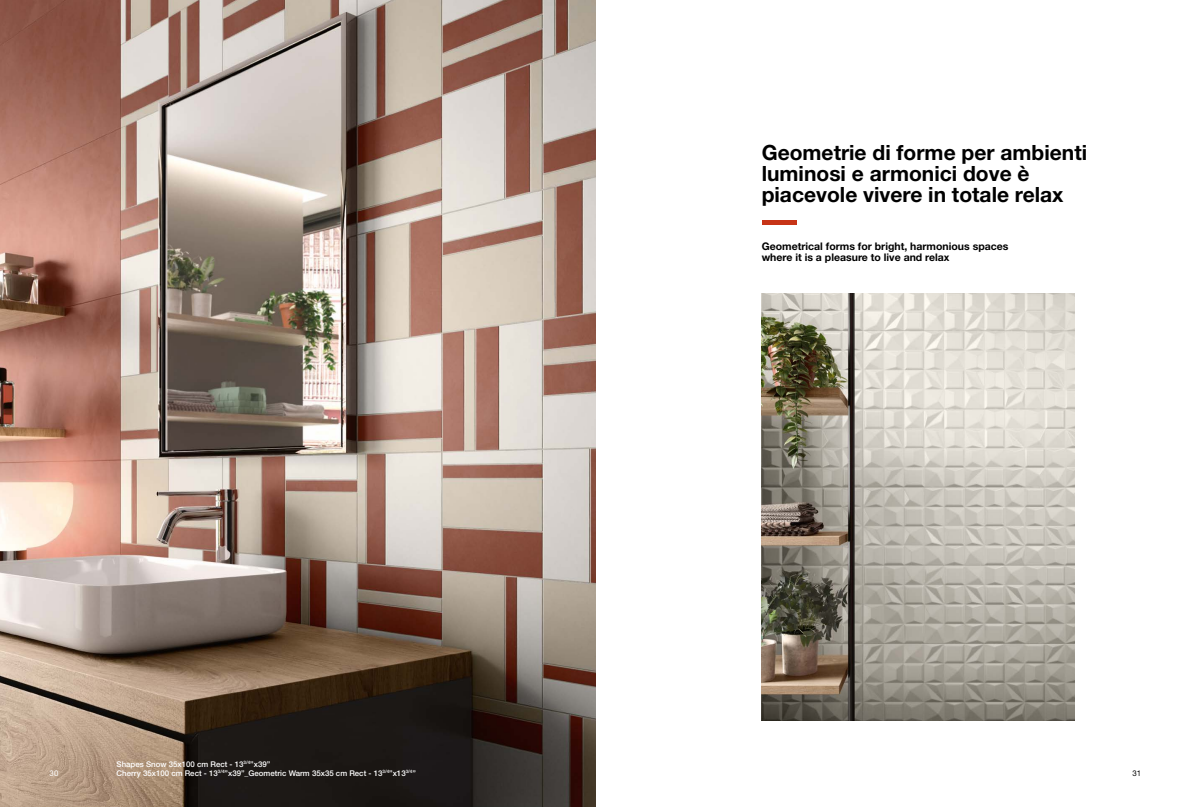
<style>
.page{position:relative;width:1191px;height:807px;background:#fff}
.page>*{position:absolute;margin:0;border:0;box-sizing:border-box;transform-origin:0 0}
.t1{font:700 21px/21px "Helvetica Neue LT Std";color:#000}
.t2{font:700 10.5px/11.4px "Helvetica Neue LT Std";color:#000}
.t3{font:500 7.88px/9.5px "Helvetica Neue LT Std";color:#fff}
.t4{font:7.88px "Helvetica Neue LT Std";color:#fff}
.t5{font:7.88px "Helvetica Neue LT Std";color:#000}
</style>
<div class="page">
<img style="left:0;top:0;width:595px;height:806px">
<img style="left:761px;top:293px;width:313px;height:426px">
<hr style="left:761px;top:220px;width:35px;height:4px;background:#c73417">
<h1 class="t1" style="left:761px;top:142px;width:327px">Geometrie di forme per ambienti luminosi e armonici dove è piacevole vivere in totale relax</h1>
<h2 class="t2" style="left:761px;top:240px;width:248px">Geometrical forms for bright, harmonious spaces where it is a pleasure to live and relax</h2>
<p class="t3" style="left:117px;top:758px;width:301px">Shapes Snow 35x100 cm Rect - 13<sup>3/4</sup>”x39”<br>Cherry 35x100 cm Rect - 13<sup>3/4</sup>”x39”_Geometric Warm 35x35 cm Rect - 13<sup>3/4</sup>”x13<sup>3/4</sup>”</p>
<p class="t4" style="left:50px;top:768px;width:10px">30</p>
<p class="t5" style="left:1132px;top:768px;width:10px">31</p>
</div>
